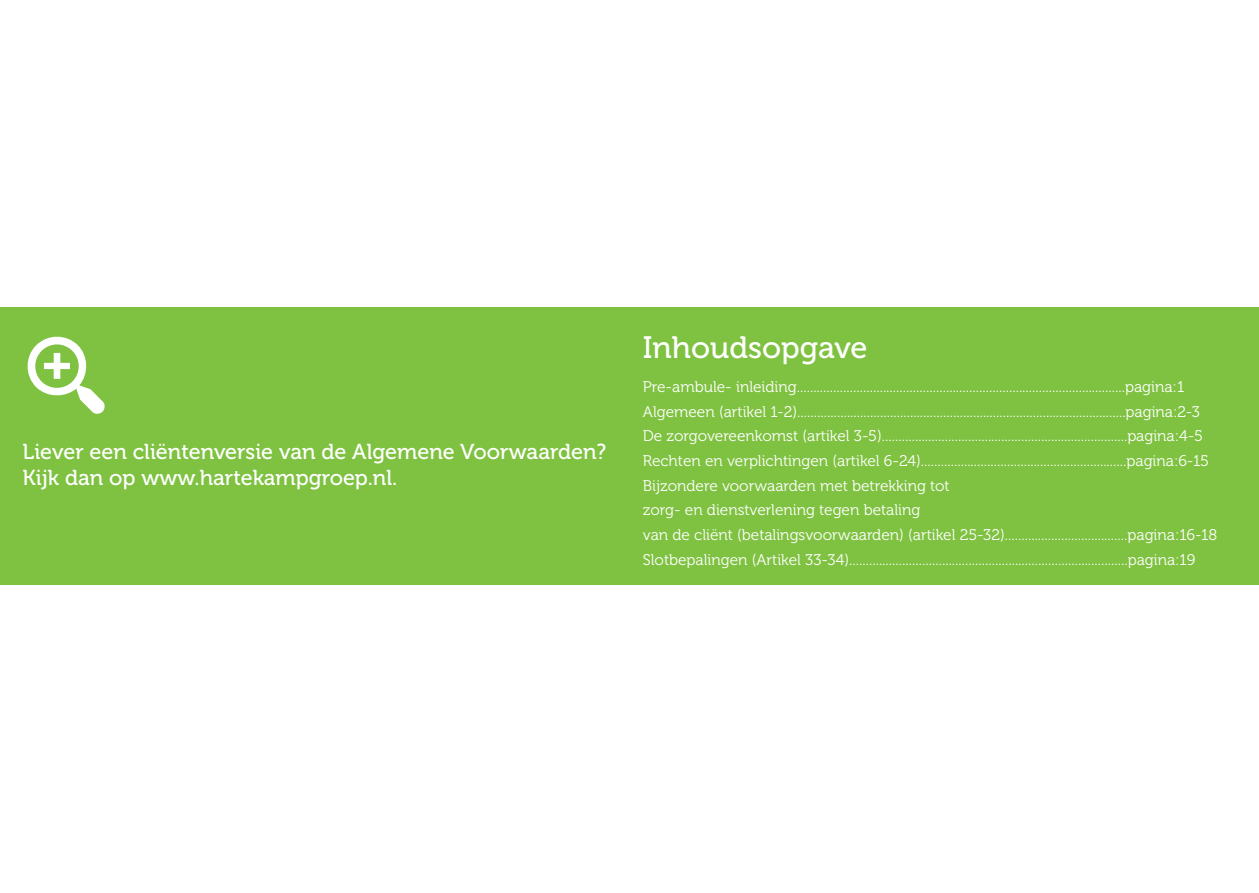
<style>
.page{position:relative;width:1259px;height:893px;background:#fff}
.page>*{position:absolute;margin:0;border:0;box-sizing:border-box;transform-origin:0 0}
.t1{font:122.4px "Modern Pictograms";color:#fff}
.t2{font:30.9px "Museo 500";color:#fff}
.t3{font:21.6px "Museo 500";color:#fff}
.t4{font:15.45px "Museo 300";color:#fff}
</style>
<div class="page">
<div style="left:0;top:308px;width:642px;height:277px;background:#7fc241"></div>
<div style="left:642px;top:308px;width:617px;height:277px;background:#7fc241"></div>
<p class="t1" style="left:23px;top:314px;width:88px">y</p>
<p class="t2" style="left:643px;top:330px;width:226px">Inhoudsopgave</p>
<p class="t4" style="left:643px;top:378px;width:543px">Pre-ambule- inleiding...................................................................................................pagina:1</p>
<p class="t4" style="left:643px;top:403px;width:558px">Algemeen (artikel 1-2)...................................................................................................pagina:2-3</p>
<p class="t4" style="left:643px;top:428px;width:561px">De zorgovereenkomst (artikel 3-5)..........................................................................pagina:4-5</p>
<p class="t4" style="left:643px;top:452px;width:568px">Rechten en verplichtingen (artikel 6-24)..............................................................pagina:6-15</p>
<p class="t4" style="left:643px;top:477px;width:308px">Bijzondere voorwaarden met betrekking tot</p>
<p class="t4" style="left:643px;top:502px;width:279px">zorg- en dienstverlening tegen betaling</p>
<p class="t4" style="left:643px;top:526px;width:576px">van de cliënt (betalingsvoorwaarden) (artikel 25-32).....................................pagina:16-18</p>
<p class="t4" style="left:643px;top:551px;width:554px">Slotbepalingen (Artikel 33-34)....................................................................................pagina:19</p>
<p class="t3" style="left:23px;top:440px;width:585px">Liever een cliëntenversie van de Algemene Voorwaarden?</p>
<p class="t3" style="left:23px;top:466px;width:376px">Kijk dan op www.hartekampgroep.nl.</p>
</div>
